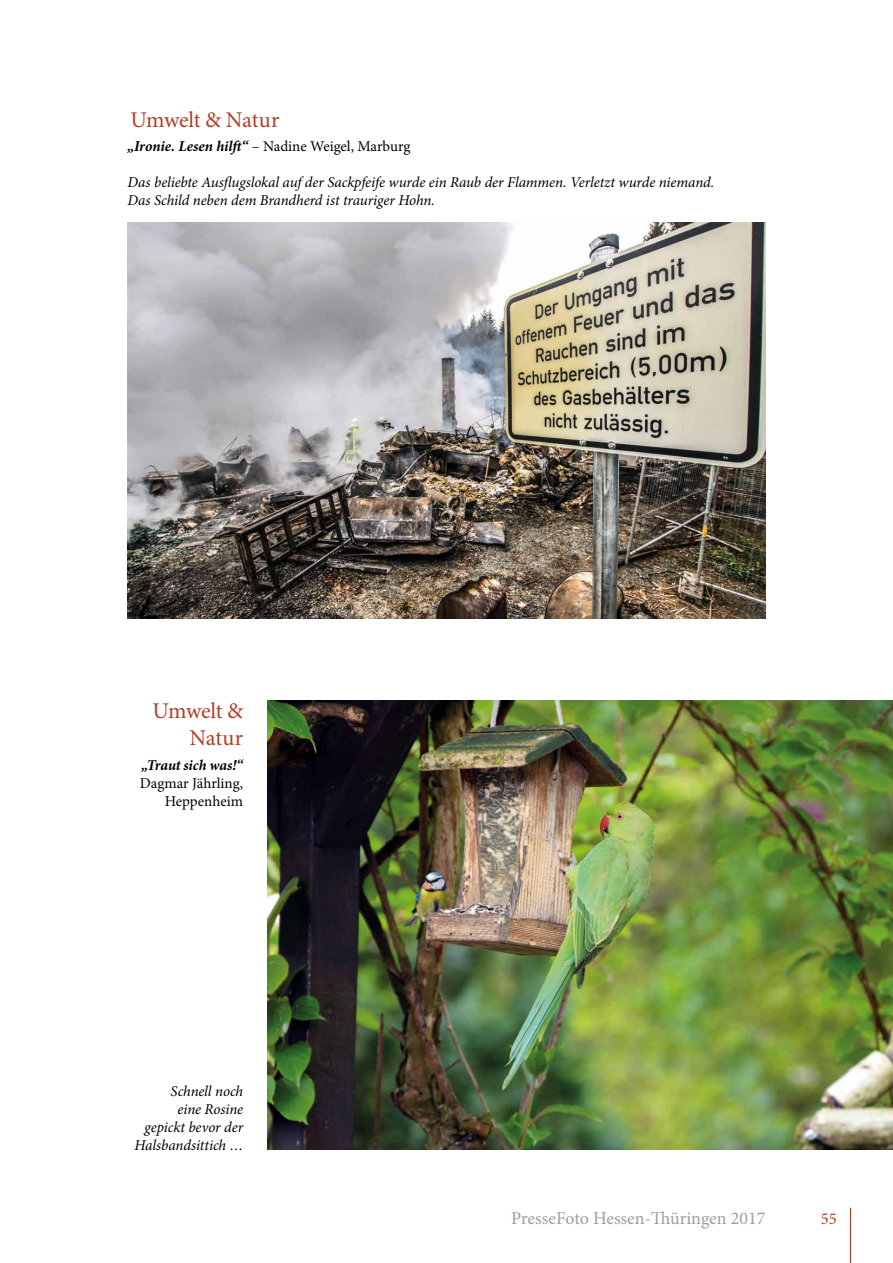
<style>
.page{position:relative;width:893px;height:1263px;background:#fff}
.page>*{position:absolute;margin:0;border:0;box-sizing:border-box;transform-origin:0 0}
.t1{font:22.5px/27px "Minion Pro";letter-spacing:-.015em;color:#b43e25;text-align:right}
.t2{font:18px "Minion Pro";color:#9c9d9d}
.t3{font:16.5px "Minion Pro";color:#b43e25}
.t4{font:italic 15px/18px "Minion Pro";letter-spacing:-.005em;color:#000;text-align:right}
.t5{font:15px/18px "Minion Pro";color:#000;text-align:right}
.t6{font:italic 700 15px "Minion Pro";letter-spacing:-.01em;color:#000}
.s1{font-weight:700;font-style:italic}
</style>
<div class="page">
<hr style="left:850px;top:1208px;width:1px;height:55px;background:#b43e25">
<img style="left:128px;top:223px;width:637px;height:396px">
<img style="left:268px;top:701px;width:625px;height:449px">
<h1 class="t1" style="left:130px;top:106px;width:150px">Umwelt &amp; Natur</h1>
<p class="t5" style="left:128px;top:137px;width:284px"><span class="s1">„Ironie. Lesen hilft“</span> – Nadine Weigel, Marburg</p>
<p class="t4" style="left:128px;top:173px;width:588px;text-align:left">Das beliebte Ausflugslokal auf der Sackpfeife wurde ein Raub der Flammen. Verletzt wurde niemand.<br>Das Schild neben dem Brandherd ist trauriger Hohn.</p>
<h1 class="t1" style="left:152px;top:698px;width:92px">Umwelt &amp;<br>Natur</h1>
<p class="t6" style="left:142px;top:754px;width:103px">„Traut sich was!“</p>
<p class="t5" style="left:140px;top:774px;width:105px">Dagmar Jährling,<br>Heppenheim</p>
<p class="t4" style="left:135px;top:1082px;width:110px">Schnell noch<br>eine Rosine gepickt bevor der<br>Halsbandsittich …</p>
<p class="t2" style="left:511px;top:1206px;width:256px">PresseFoto Hessen-Thüringen 2017</p>
<p class="t3" style="left:821px;top:1208px;width:17px">55</p>
</div>
